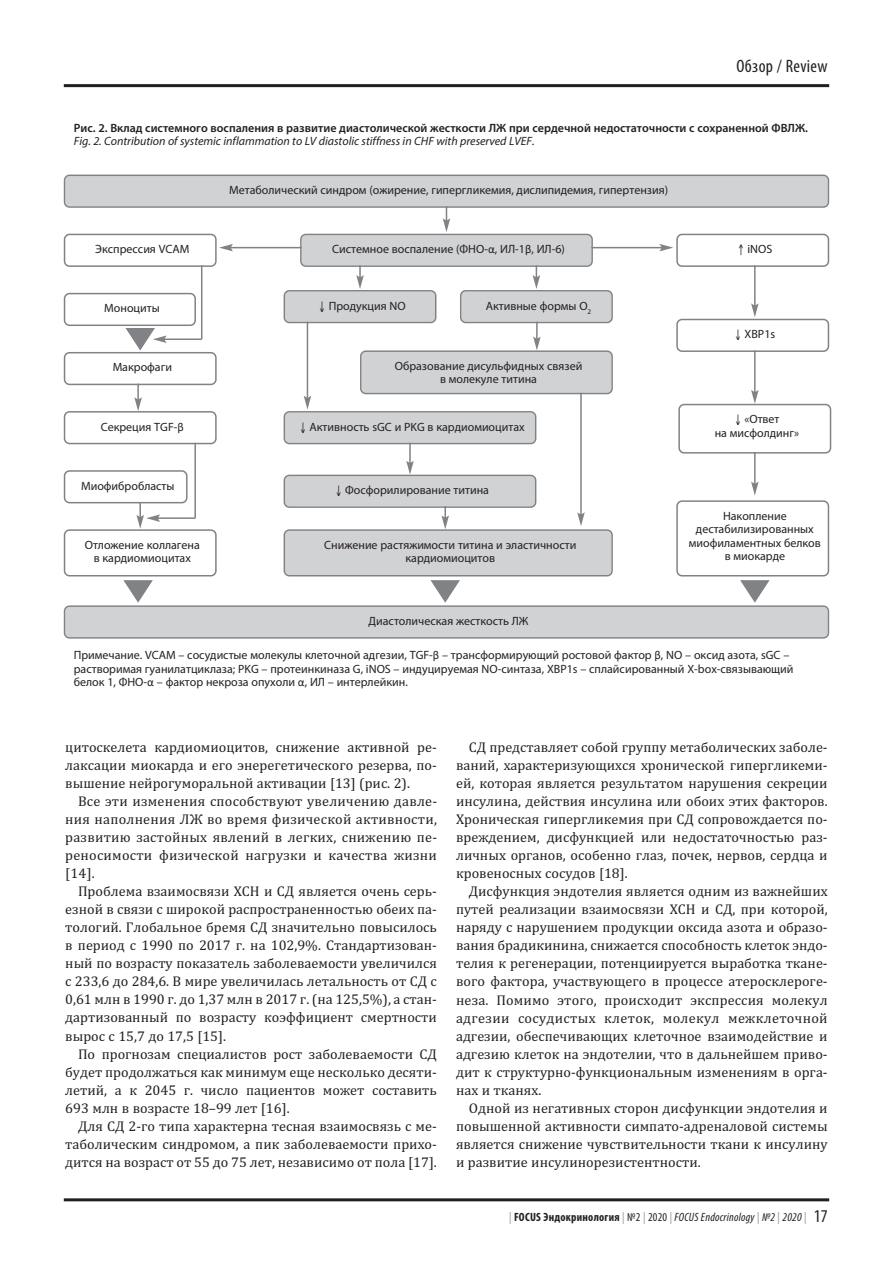
<style>
.page{position:relative;width:893px;height:1263px;background:#fff}
.page>*{position:absolute;margin:0;border:0;box-sizing:border-box;transform-origin:0 0}
.t1{font:condensed 18px "Myriad Pro";letter-spacing:.02em;color:#231f20}
.t2{font:14.25px/18px "Cambria";color:#231f20;text-align:justify}
.t3{font:12px/13.5px "Myriad Pro";color:#231f20;text-align:center}
.t4{font:600 12px "Myriad Pro";color:#231f20}
.t5{font:italic 12px "Myriad Pro";color:#231f20}
.t6{font:italic condensed 12px "Myriad Pro";letter-spacing:.02em;color:#231f20}
.s1{font-family:"Calibri"}
.s2{font-style:normal;color:#939598}
.s3{font-weight:700;font-style:normal}
.s4{font-style:normal}
.s5{font-style:normal;font-size:18px}
</style>
<div class="page">
<hr style="left:64px;top:1198px;width:765px;height:3px;background:#231f20">
<hr style="left:64px;top:84px;width:765px;height:3px;background:#231f20">
<hr style="left:409px;top:441px;width:2px;height:22px;background:#808285">
<hr style="left:580px;top:381px;width:2px;height:134px;background:#808285">
<hr style="left:754px;top:449px;width:2px;height:35px;background:#808285">
<hr style="left:194px;top:434px;width:2px;height:84px;background:#808285">
<svg style="left:64px;top:175px;width:767px;height:279px"></svg>
<svg style="left:64px;top:461px;width:765px;height:178px"></svg>
<p class="t1" style="left:737px;top:60px;width:93px">обзор / Review</p>
<p class="t4" style="left:74px;top:123px;width:736px">Рис. 2. Вклад системного воспаления в развитие диастолической жесткости ЛЖ при сердечной недостаточности с сохраненной ФВЛЖ.</p>
<p class="t5" style="left:74px;top:137px;width:462px">Fig. 2. Contribution of systemic inflammation to LV diastolic stiffness in CHF with preserved LVEF.</p>
<p class="t3" style="left:229px;top:184px;width:440px">Метаболический синдром (ожирение, гипергликемия, дислипидемия, гипертензия)</p>
<p class="t3" style="left:95px;top:243px;width:96px">Экспрессия VCAM</p>
<p class="t3" style="left:332px;top:243px;width:234px">Системное воспаление (ФНО-<span class="s1">α</span>, ИЛ-1<span class="s1">β</span>, ИЛ-6)</p>
<p class="t3" style="left:737px;top:243px;width:36px">↑ iNOS</p>
<p class="t3" style="left:104px;top:302px;width:57px">Моноциты</p>
<p class="t3" style="left:319px;top:300px;width:89px">↓ Продукция NO</p>
<p class="t3" style="left:486px;top:300px;width:107px">Активные формы O<sub>2</sub></p>
<p class="t3" style="left:113px;top:362px;width:61px">Макрофаги</p>
<p class="t3" style="left:101px;top:421px;width:85px">Секреция TGF-<span class="s1">β</span></p>
<p class="t3" style="left:395px;top:360px;width:189px">Образование дисульфидных связей в молекуле титина</p>
<p class="t3" style="left:299px;top:421px;width:227px">↓ Активность sGC и PKG в кардиомиоцитах</p>
<p class="t3" style="left:81px;top:480px;width:95px">Миофибробласты</p>
<p class="t3" style="left:335px;top:484px;width:155px">↓ Фосфорилирование титина</p>
<p class="t3" style="left:85px;top:539px;width:117px">Отложение коллагена в кардиомиоцитах</p>
<p class="t3" style="left:324px;top:539px;width:254px">Снижение растяжимости титина и эластичности кардиомиоцитов</p>
<p class="t3" style="left:369px;top:615px;width:161px">Диастолическая жесткость ЛЖ</p>
<p class="t3" style="left:734px;top:328px;width:42px">↓ XBP1s</p>
<p class="t3" style="left:715px;top:413px;width:86px">↓ «Ответ<br>на мисфолдинг»</p>
<p class="t3" style="left:689px;top:510px;width:133px">Накопление дестабилизированных миофиламентных белков в миокарде</p>
<p class="t3" style="left:74px;top:649px;width:721px;text-align:left">Примечание. VCAM – сосудистые молекулы клеточной адгезии, TGF-<span class="s1">β</span> – трансформирующий ростовой фактор <span class="s1">β</span>, NO – оксид азота, sGC – растворимая гуанилатциклаза; PKG – протеинкиназа G, iNOS – индуцируемая NO-синтаза, XBP1s – сплайсированный X-box-связывающий белок 1, ФНО-<span class="s1">α</span> – фактор некроза опухоли <span class="s1">α</span>, ИЛ – интерлейкин.</p>
<p class="t2" style="left:65px;top:738px;width:373px">цитоскелета кардиомиоцитов, снижение активной ре&shy;лаксации миокарда и его энерегетического резерва, по&shy;вышение нейрогуморальной активации [13] (рис. 2).</p>
<p class="t2" style="left:65px;top:792px;width:373px;text-indent:13px">Все эти изменения способствуют увеличению давле&shy;ния наполнения ЛЖ во время физической активности, развитию застойных явлений в легких, снижению пе&shy;реносимости физической нагрузки и качества жизни [14].</p>
<p class="t2" style="left:65px;top:882px;width:373px;text-indent:13px">Проблема взаимосвязи ХСН и СД является очень серь&shy;езной в связи с широкой распространенностью обеих па&shy;тологий. Глобальное бремя СД значительно повысилось в период с 1990 по 2017 г. на 102,9%. Стандартизован&shy;ный по возрасту показатель заболеваемости увеличился с 233,6 до 284,6. В мире увеличилась летальность от СД с 0,61 млн в 1990 г. до 1,37 млн в 2017 г. (на 125,5%), а стан&shy;дартизованный по возрасту коэффициент смертности вырос с 15,7 до 17,5 [15].</p>
<p class="t2" style="left:65px;top:1044px;width:373px;text-indent:13px">По прогнозам специалистов рост заболеваемости СД будет продолжаться как минимум еще несколько десяти&shy;летий, а к 2045 г. число пациентов может составить 693 млн в возрасте 18–99 лет [16].</p>
<p class="t2" style="left:65px;top:1116px;width:373px;text-indent:13px">Для СД 2-го типа характерна тесная взаимосвязь с ме&shy;таболическим синдромом, а пик заболеваемости прихо&shy;дится на возраст от 55 до 75 лет, независимо от пола [17].</p>
<p class="t2" style="left:456px;top:738px;width:373px;text-indent:13px">СД представляет собой группу метаболических заболе&shy;ваний, характеризующихся хронической гипергликеми&shy;ей, которая является результатом нарушения секреции инсулина, действия инсулина или обоих этих факторов.<br>Хроническая гипергликемия при СД сопровождается по&shy;вреждением, дисфункцией или недостаточностью раз&shy;личных органов, особенно глаз, почек, нервов, сердца и кровеносных сосудов [18].</p>
<p class="t2" style="left:456px;top:882px;width:373px;text-indent:13px">Дисфункция эндотелия является одним из важнейших путей реализации взаимосвязи ХСН и СД, при которой, наряду с нарушением продукции оксида азота и образо&shy;вания брадикинина, снижается способность клеток эндо&shy;телия к регенерации, потенциируется выработка ткане&shy;вого фактора, участвующего в процессе атеросклероге&shy;неза. Помимо этого, происходит экспрессия молекул адгезии сосудистых клеток, молекул межклеточной адгезии, обеспечивающих клеточное взаимодействие и адгезию клеток на эндотелии, что в дальнейшем приво&shy;дит к структурно-функциональным изменениям в орга&shy;нах и тканях.</p>
<p class="t2" style="left:456px;top:1098px;width:373px;text-indent:13px">Одной из негативных сторон дисфункции эндотелия и повышенной активности симпато-адреналовой системы является снижение чувствительности ткани к инсулину и развитие инсулинорезистентности.</p>
<p class="t6" style="left:509px;top:1212px;width:320px"><span class="s2">|</span> <span class="s3">FOCUS Эндокринология</span> <span class="s2">|</span> <span class="s4">№2</span> <span class="s2">|</span> <span class="s4">2020</span> <span class="s2">|</span> FOCUS Endocrinology <span class="s2">|</span> №2 <span class="s2">|</span> 2020 <span class="s2">|</span> <span class="s5">17</span></p>
</div>
